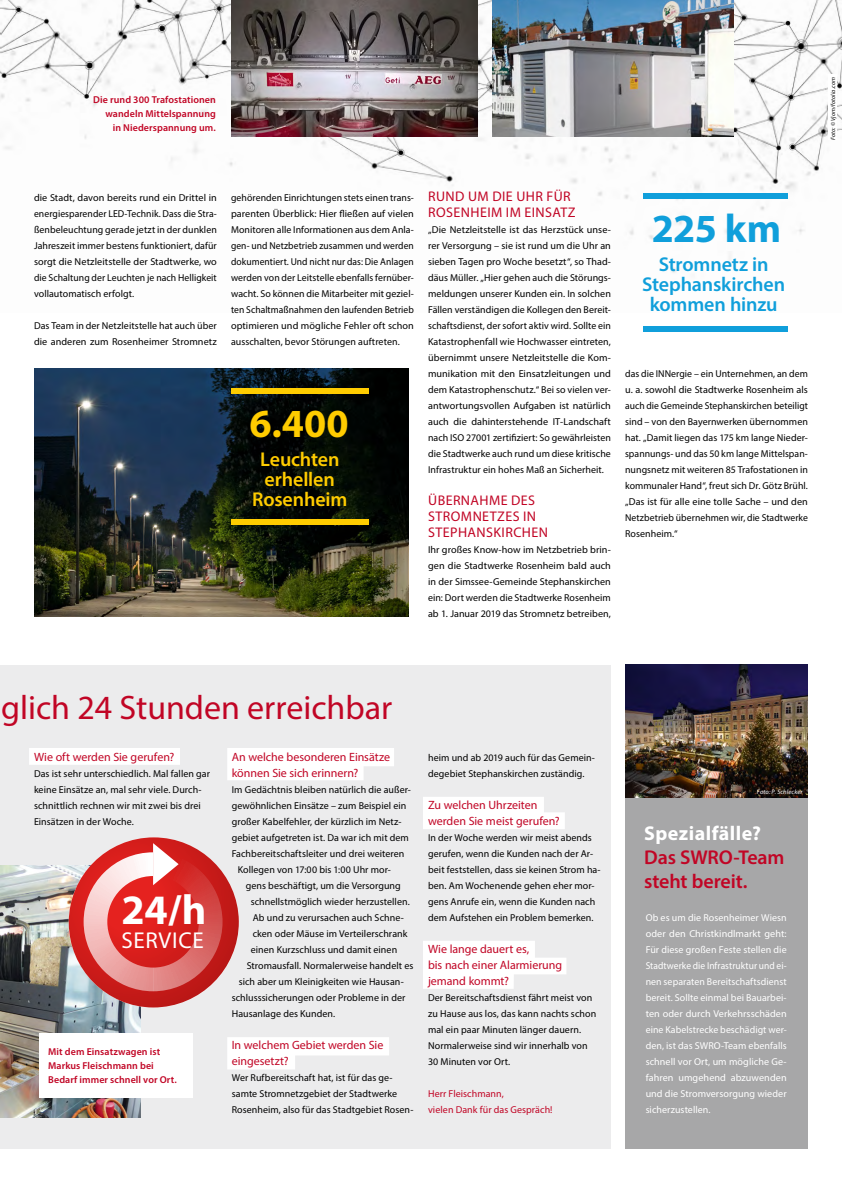
<style>
.page{position:relative;width:842px;height:1191px;background:#fff}
.page>*{position:absolute;margin:0;border:0;box-sizing:border-box;transform-origin:0 0}
.t1{font:700 42px "Myriad Pro";color:#fff}
.t2{font:700 40px "Myriad Pro";color:#fc0}
.t3{font:700 40px "Myriad Pro";color:#109fdb}
.t4{font:34px "Myriad Pro";color:#c10525}
.t5{font:23px "Myriad Pro";letter-spacing:.03em;color:#fff}
.t6{font:600 20px/20px "Myriad Pro";letter-spacing:-.01em;color:#109fdb;text-align:center}
.t7{font:600 20px/20px "Myriad Pro";letter-spacing:-.01em;color:#fc0;text-align:center}
.t8{font:600 20px/24px "Myriad Pro";letter-spacing:-.01em;color:#c10525}
.t9{font:700 20px "Myriad Pro";letter-spacing:.02em;color:#fff}
.t10{font:14px/16px "Myriad Pro";letter-spacing:.03em;color:#c10525}
.t11{font:12px/16px "Myriad Pro";color:#c10525}
.t12{font:10px/16px "Myriad Pro";letter-spacing:.005em;color:#000}
.t13{font:10px/16px "Myriad Pro";letter-spacing:.005em;color:#fff;text-align:justify}
.t14{font:600 10px/14px "Myriad Pro";letter-spacing:.005em;color:#c10525;text-align:right}
.t15{font:10px/16px "Myriad Pro";letter-spacing:.005em;color:#c10525}
.t16{font:italic 6.5px "Myriad Pro";letter-spacing:.015em;color:#fff}
.t17{font:italic 6px "Myriad Pro";letter-spacing:.015em;color:#000}
.s1{color:#fff}
</style>
<div class="page">
<div style="left:0;top:665px;width:611px;height:483px;background:#ececed"></div>
<img style="left:0;top:0;width:842px;height:273px">
<div style="left:625px;top:788px;width:183px;height:360px;background:#a7a7a8"></div>
<img style="left:231px;top:0;width:247px;height:136px">
<img style="left:493px;top:0;width:241px;height:136px">
<img style="left:34px;top:369px;width:374px;height:248px">
<div style="left:231px;top:519px;width:138px;height:6px;background:#fc0"></div>
<div style="left:231px;top:388px;width:138px;height:6px;background:#fc0"></div>
<div style="left:643px;top:326px;width:144px;height:6px;background:#109fdb"></div>
<div style="left:643px;top:193px;width:144px;height:6px;background:#109fdb"></div>
<img style="left:0;top:865px;width:140px;height:252px">
<svg style="left:69px;top:837px;width:170px;height:170px"></svg>
<img style="left:625px;top:665px;width:183px;height:132px">
<div style="left:29px;top:748px;width:151px;height:17px;background:#fff"></div>
<svg style="left:227px;top:748px;width:167px;height:32px;background:#fdfdfd"></svg>
<svg style="left:227px;top:1037px;width:162px;height:32px"></svg>
<div style="left:423px;top:797px;width:142px;height:32px;background:#fff"></div>
<svg style="left:423px;top:941px;width:143px;height:47px"></svg>
<div style="left:40px;top:1033px;width:153px;height:64px;background:#fff"></div>
<div style="left:829px;top:75px;width:8px;height:65px;background:#fff"></div>
<p class="t14" style="left:93px;top:93px;width:124px">Die rund 300 Trafostationen wandeln Mittelspannung<br>in Niederspannung um.</p>
<p class="t12" style="left:34px;top:189px;width:184px;text-align:justify">die Stadt, davon bereits rund ein Drittel in energiesparender LED-Technik. Dass die Stra&shy;ßenbeleuchtung gerade jetzt in der dunklen Jahreszeit immer bestens funktioniert, dafür sorgt die Netzleitstelle der Stadtwerke, wo die Schaltung der Leuchten je nach Helligkeit vollautomatisch erfolgt.</p>
<p class="t12" style="left:34px;top:317px;width:184px">Das Team in der Netzleitstelle hat auch über die anderen zum Rosenheimer Stromnetz</p>
<p class="t12" style="left:231px;top:189px;width:184px;text-align:justify">gehörenden Einrichtungen stets einen trans&shy;parenten Überblick: Hier fließen auf vielen Monitoren alle Informationen aus dem Anla&shy;gen- und Netzbetrieb zusammen und werden dokumentiert. Und nicht nur das: Die Anlagen werden von der Leitstelle ebenfalls fernüber&shy;wacht. So können die Mitarbeiter mit geziel&shy;ten Schaltmaßnahmen den laufenden Betrieb optimieren und mögliche Fehler oft schon ausschalten, bevor Störungen auftreten.</p>
<h3 class="t10" style="left:428px;top:188px;width:149px">RUND UM DIE UHR FÜR<br>ROSENHEIM IM EINSATZ</h3>
<p class="t12" style="left:428px;top:221px;width:184px;text-align:justify">„Die Netzleitstelle ist das Herzstück unse&shy;rer Versorgung – sie ist rund um die Uhr an sieben Tagen pro Woche besetzt“, so Thad&shy;däus Müller. „Hier gehen auch die Störungs&shy;meldungen unserer Kunden ein. In solchen Fällen verständigen die Kollegen den Bereit&shy;schaftsdienst, der sofort aktiv wird. Sollte ein Katastrophenfall wie Hochwasser eintreten, übernimmt unsere Netzleitstelle die Kom&shy;munikation mit den Einsatzleitungen und dem Katastrophenschutz.“ Bei so vielen ver&shy;antwortungsvollen Aufgaben ist natürlich auch die dahinterstehende IT-Landschaft nach ISO 27001 zertifiziert: So gewährleisten die Stadtwerke auch rund um diese kritische Infrastruktur ein hohes Maß an Sicherheit.</p>
<h3 class="t10" style="left:428px;top:492px;width:121px">ÜBERNAHME DES<br>STROMNETZES IN<br>STEPHANSKIRCHEN</h3>
<p class="t12" style="left:428px;top:541px;width:184px;text-align:justify">Ihr großes Know-how im Netzbetrieb brin&shy;gen die Stadtwerke Rosenheim bald auch in der Simssee-Gemeinde Stephanskirchen ein: Dort werden die Stadtwerke Rosenheim ab 1. Januar 2019 das Stromnetz betreiben,</p>
<h2 class="t2" style="left:250px;top:398px;width:100px">6.400</h2>
<h3 class="t7" style="left:252px;top:448px;width:97px">Leuchten erhellen<br>Rosenheim</h3>
<h2 class="t3" style="left:652px;top:202px;width:131px">225 km</h2>
<h3 class="t6" style="left:642px;top:254px;width:144px">Stromnetz in<br>Stephanskirchen kommen hinzu</h3>
<p class="t12" style="left:625px;top:365px;width:184px;text-align:justify">das die INNergie – ein Unternehmen, an dem u. a. sowohl die Stadtwerke Rosenheim als auch die Gemeinde Stephanskirchen beteiligt sind – von den Bayernwerken übernommen hat. „Damit liegen das 175 km lange Nieder&shy;spannungs- und das 50 km lange Mittelspan&shy;nungsnetz mit weiteren 85 Trafostationen in kommunaler Hand“, freut sich Dr. Götz Brühl. „Das ist für alle eine tolle Sache – und den Netzbetrieb übernehmen wir, die Stadtwerke Rosenheim.“</p>
<p class="t17" style="left:829px;top:140px;width:64px;rotate:-90deg">Foto: © Vjom/fotolia.com</p>
<h3 class="t4" style="left:1px;top:686px;width:393px">glich 24 Stunden erreichbar</h3>
<p class="t11" style="left:34px;top:748px;width:146px">Wie oft werden Sie gerufen?<span class="s1">?</span></p>
<p class="t12" style="left:34px;top:765px;width:177px">Das ist sehr unterschiedlich. Mal fallen gar keine Einsätze an, mal sehr viele. Durch&shy;schnittlich rechnen wir mit zwei bis drei Einsätzen in der Woche.</p>
<h1 class="t1" style="left:121px;top:883px;width:87px">24/h</h1>
<h3 class="t5" style="left:122px;top:926px;width:84px">SERVICE</h3>
<p class="t14" style="left:48px;top:1044px;width:130px;text-align:left">Mit dem Einsatzwagen ist<br>Markus Fleischmann bei<br>Bedarf immer schnell vor Ort.</p>
<p class="t11" style="left:232px;top:748px;width:160px">An welche besonderen Einsätze können Sie sich erinnern?</p>
<p class="t12" style="left:232px;top:781px;width:181px">Im Gedächtnis bleiben natürlich die außer-</p>
<p class="t12" style="left:232px;top:797px;width:176px">gewöhnlichen Einsätze – zum Beispiel ein</p>
<p class="t12" style="left:232px;top:813px;width:171px">großer Kabelfehler, der kürzlich im Netz-</p>
<p class="t12" style="left:232px;top:829px;width:179px">gebiet aufgetreten ist. Da war ich mit dem</p>
<p class="t12" style="left:232px;top:845px;width:174px">Fachbereitschaftsleiter und drei weiteren</p>
<p class="t12" style="left:238px;top:861px;width:155px">Kollegen von 17:00 bis 1:00 Uhr mor-</p>
<p class="t12" style="left:246px;top:877px;width:157px">gens beschäftigt, um die Versorgung</p>
<p class="t12" style="left:251px;top:893px;width:161px">schnellstmöglich wieder herzustellen.</p>
<p class="t12" style="left:253px;top:909px;width:152px">Ab und zu verursachen auch Schne-</p>
<p class="t12" style="left:253px;top:925px;width:156px">cken oder Mäuse im Verteilerschrank</p>
<p class="t12" style="left:251px;top:941px;width:148px">einen Kurzschluss und damit einen</p>
<p class="t12" style="left:247px;top:957px;width:168px">Stromausfall. Normalerweise handelt es</p>
<p class="t12" style="left:239px;top:973px;width:166px">sich aber um Kleinigkeiten wie Hausan-</p>
<p class="t12" style="left:232px;top:989px;width:175px">schlusssicherungen oder Probleme in der</p>
<p class="t12" style="left:232px;top:1005px;width:105px">Hausanlage des Kunden.</p>
<p class="t11" style="left:232px;top:1036px;width:153px">In welchem Gebiet werden Sie eingesetzt?</p>
<p class="t12" style="left:232px;top:1069px;width:183px">Wer Rufbereitschaft hat, ist für das ge&shy;samte Stromnetzgebiet der Stadtwerke<br>Rosenheim, also für das Stadtgebiet Rosen-</p>
<p class="t12" style="left:428px;top:749px;width:168px">heim und ab 2019 auch für das Gemein&shy;degebiet Stephanskirchen zuständig.</p>
<p class="t11" style="left:428px;top:796px;width:133px">Zu welchen Uhrzeiten werden Sie meist gerufen?</p>
<p class="t12" style="left:428px;top:829px;width:174px">In der Woche werden wir meist abends gerufen, wenn die Kunden nach der Ar&shy;beit feststellen, dass sie keinen Strom ha&shy;ben. Am Wochenende gehen eher mor&shy;gens Anrufe ein, wenn die Kunden nach dem Aufstehen ein Problem bemerken.</p>
<p class="t11" style="left:428px;top:940px;width:136px">Wie lange dauert es,<br>bis nach einer Alarmierung jemand kommt?</p>
<p class="t12" style="left:428px;top:989px;width:170px">Der Bereitschaftsdienst fährt meist von zu Hause aus los, das kann nachts schon mal ein paar Minuten länger dauern.<br>Normalerweise sind wir innerhalb von 30 Minuten vor Ort.</p>
<p class="t15" style="left:428px;top:1085px;width:126px">Herr Fleischmann,<br>vielen Dank für das Gespräch!</p>
<p class="t16" style="left:757px;top:788px;width:47px">Foto: P. Schlecker</p>
<h3 class="t9" style="left:644px;top:820px;width:118px">Spezialfälle?</h3>
<h3 class="t8" style="left:644px;top:844px;width:142px">Das SWRO-Team steht bereit.</h3>
<p class="t13" style="left:646px;top:909px;width:143px">Ob es um die Rosenheimer Wiesn oder den Christkindlmarkt geht:<br>Für diese großen Feste stellen die Stadtwerke die Infrastruktur und ei&shy;nen separaten Bereitschaftsdienst bereit. Sollte einmal bei Bauarbei&shy;ten oder durch Verkehrsschäden eine Kabelstrecke beschädigt wer&shy;den, ist das SWRO-Team ebenfalls schnell vor Ort, um mögliche Ge&shy;fahren umgehend abzuwenden und die Stromversorgung wieder sicherzustellen.</p>
</div>
